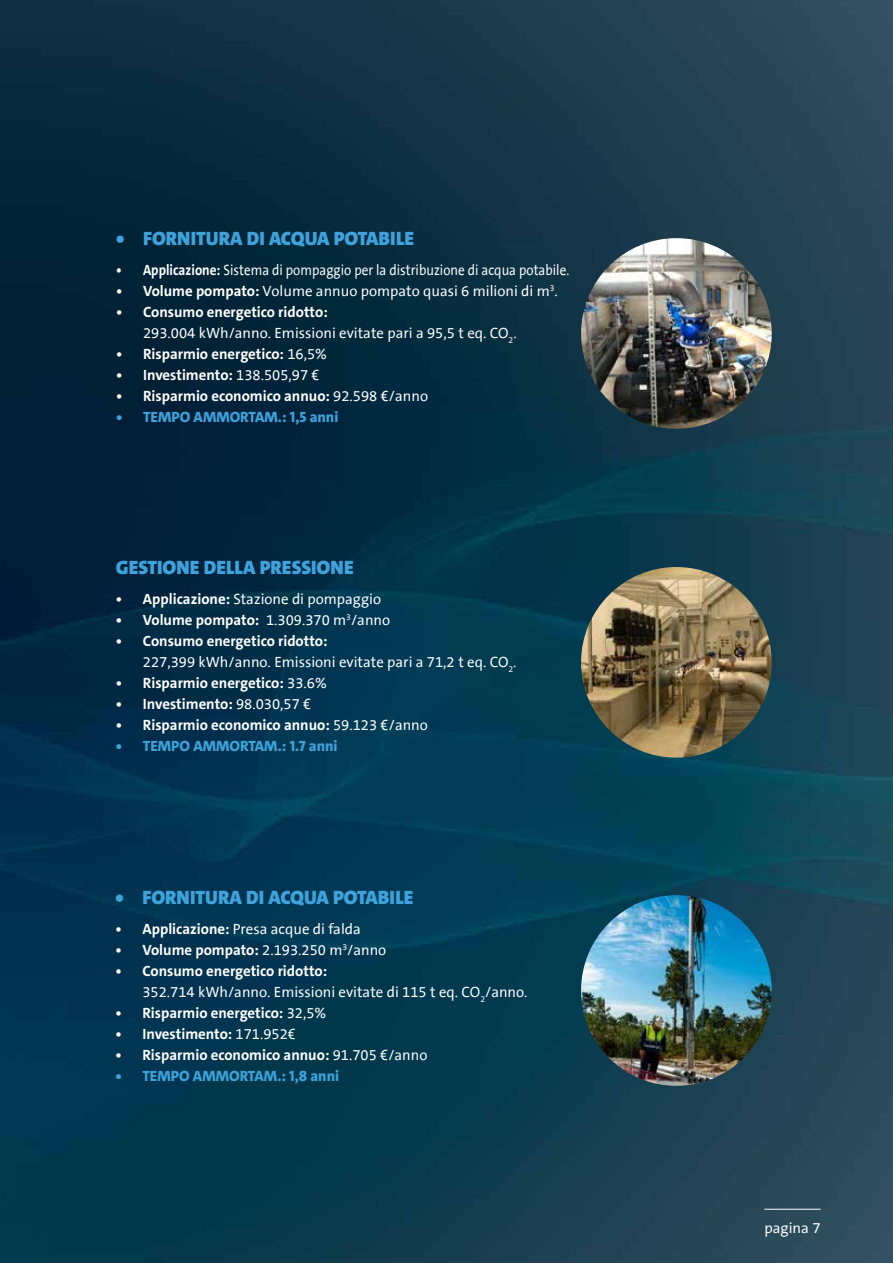
<style>
.page{position:relative;width:893px;height:1263px;background:#fff}
.page>*{position:absolute;margin:0;border:0;box-sizing:border-box;transform-origin:0 0}
.t1{font:900 19.5px "Grundfos The Sans";color:#3ea3dc}
.t2{font:15px/21px "Grundfos The Sans";color:#fff}
.t3{font:700 15px "Grundfos The Sans";color:#fff}
.t4{font:800 15px "Grundfos The Sans";color:#3ea3dc}
.t5{font:15px "Grundfos The Sans";color:#fff;scale:.88 1}
.s1{font-weight:700}
.s2{font-weight:400}
</style>
<div class="page">
<img style="left:0;top:0;width:893px;height:1263px">
<hr style="left:764px;top:1209px;width:57px;height:1px;background:#fff">
<img style="left:581px;top:895px;width:191px;height:191px;border-radius:95px">
<img style="left:581px;top:238px;width:191px;height:191px;border-radius:95px">
<img style="left:581px;top:567px;width:191px;height:191px;border-radius:95px">
<h1 class="t1" style="left:116px;top:226px;width:300px">• FORNITURA DI ACQUA POTABILE</h1>
<p class="t5" style="left:116px;top:262px;width:517px"><span class="s1">• Applicazione:</span> Sistema di pompaggio per la distribuzione di acqua potabile.</p>
<p class="t2" style="left:116px;top:281px;width:443px"><span class="s1">• Volume pompato:</span> Volume annuo pompato quasi 6 milioni di m<sup>3</sup>.</p>
<p class="t2" style="left:143px;top:302px;width:375px;text-indent:-27px"><span class="s1">• Consumo energetico ridotto:<br></span>293.004 kWh/anno. Emissioni evitate pari a 95,5 t eq. CO<sub>2</sub>.</p>
<p class="t3" style="left:116px;top:344px;width:212px">• Risparmio energetico: <span class="s2">16,5%</span></p>
<p class="t3" style="left:116px;top:365px;width:205px">• Investimento: <span class="s2">138.505,97 €</span></p>
<p class="t3" style="left:116px;top:386px;width:314px">• Risparmio economico annuo: <span class="s2">92.598 €/anno</span></p>
<p class="t4" style="left:116px;top:407px;width:224px">• TEMPO AMMORTAM.: 1,5 anni</p>
<h1 class="t1" style="left:116px;top:555px;width:239px">GESTIONE DELLA PRESSIONE</h1>
<p class="t2" style="left:116px;top:589px;width:267px"><span class="s1">• Applicazione:</span> Stazione di pompaggio</p>
<p class="t3" style="left:116px;top:610px;width:276px">• Volume pompato: <span class="s2">1.309.370 m</span><sup>3</sup><span class="s2">/anno</span></p>
<p class="t2" style="left:143px;top:631px;width:375px;text-indent:-27px"><span class="s1">• Consumo energetico ridotto:<br></span>227,399 kWh/anno. Emissioni evitate pari a 71,2 t eq. CO<sub>2</sub>.</p>
<p class="t3" style="left:116px;top:673px;width:212px">• Risparmio energetico: <span class="s2">33.6%</span></p>
<p class="t3" style="left:116px;top:694px;width:197px">• Investimento: <span class="s2">98.030,57 €</span></p>
<p class="t3" style="left:116px;top:715px;width:314px">• Risparmio economico annuo: <span class="s2">59.123 €/anno</span></p>
<p class="t4" style="left:116px;top:736px;width:223px">• TEMPO AMMORTAM.: 1.7 anni</p>
<h1 class="t1" style="left:115px;top:884px;width:300px">• FORNITURA DI ACQUA POTABILE</h1>
<p class="t2" style="left:115px;top:919px;width:247px"><span class="s1">• Applicazione:</span> Presa acque di falda</p>
<p class="t3" style="left:115px;top:940px;width:272px">• Volume pompato: <span class="s2">2.193.250 m</span><sup>3</sup><span class="s2">/anno</span></p>
<p class="t2" style="left:142px;top:961px;width:387px;text-indent:-27px"><span class="s1">• Consumo energetico ridotto:<br></span>352.714 kWh/anno. Emissioni evitate di 115 t eq. CO<sub>2</sub>/anno.</p>
<p class="t3" style="left:115px;top:1003px;width:212px">• Risparmio energetico: <span class="s2">32,5%</span></p>
<p class="t3" style="left:115px;top:1024px;width:182px">• Investimento: <span class="s2">171.952€</span></p>
<p class="t3" style="left:115px;top:1045px;width:314px">• Risparmio economico annuo: <span class="s2">91.705 €/anno</span></p>
<p class="t4" style="left:115px;top:1066px;width:225px">• TEMPO AMMORTAM.: 1,8 anni</p>
<p class="t2" style="left:764px;top:1218px;width:58px">pagina 7</p>
</div>
